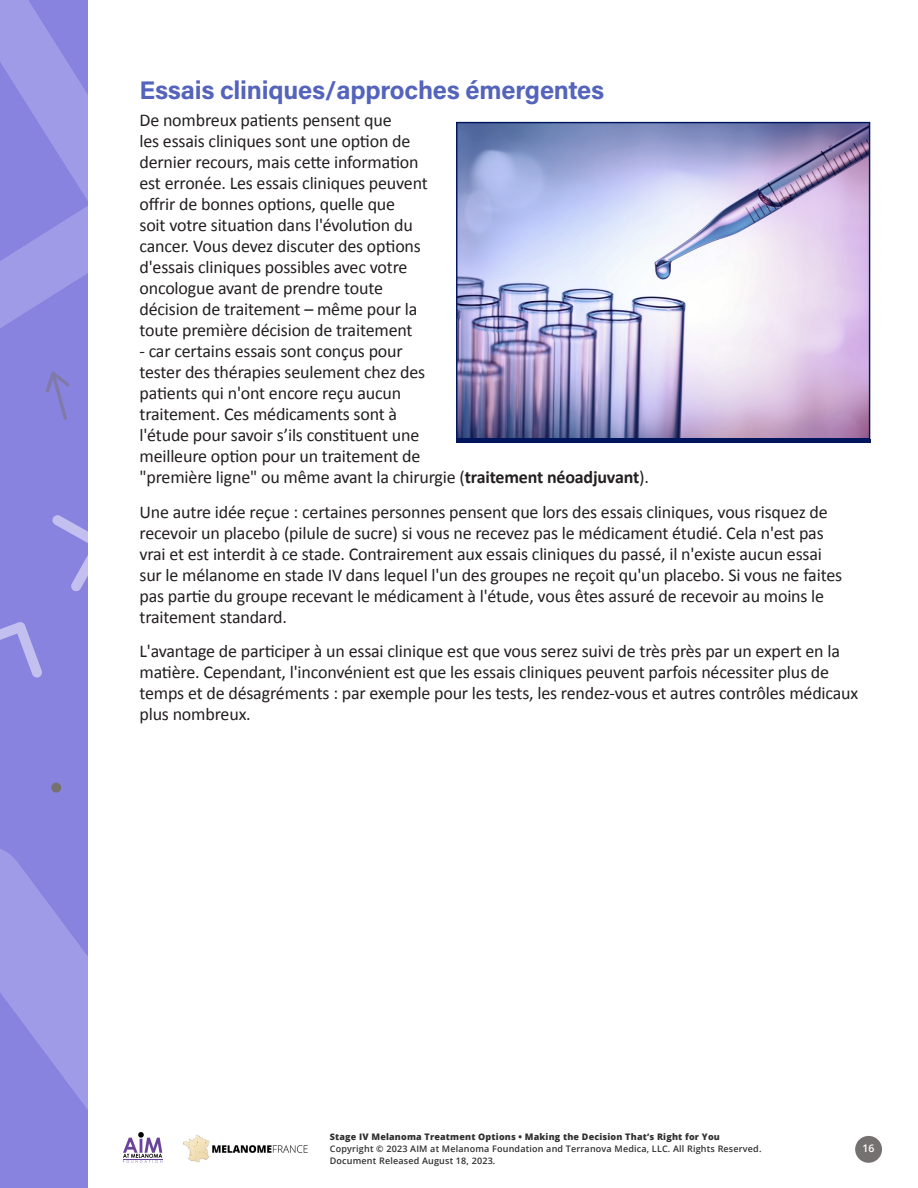
<style>
.page{position:relative;width:918px;height:1188px;background:#fff}
.page>*{position:absolute;margin:0;border:0;box-sizing:border-box;transform-origin:0 0}
._3rd_level_header{font:25.5px "Acumin Variable Concept";letter-spacing:-.01em;color:#5463bb}
.General_Paragraph{font:18px/21px "Calibri";letter-spacing:-.01em;color:#231f20}
.t1{font:600 10.5px "Open Sans";color:#fff}
.t2{font:600 9px/12px "Open Sans";letter-spacing:.02em;color:#313030}
.t3{font:800 9px "Open Sans";letter-spacing:.02em;color:#313030}
.s1{font-weight:700}
</style>
<div class="page">
<div style="left:0;top:0;width:88px;height:1188px;background:#8983e0"></div>
<svg style="left:0;top:622px;width:42px;height:56px"></svg>
<svg style="left:52px;top:515px;width:36px;height:76px"></svg>
<svg style="left:46px;top:391px;width:21px;height:29px"></svg>
<svg style="left:51px;top:782px;width:11px;height:11px"></svg>
<svg style="left:0;top:849px;width:163px;height:314px"></svg>
<svg style="left:0;top:0;width:88px;height:391px"></svg>
<div style="left:855px;top:1136px;width:27px;height:27px;background:#767171;border-radius:13px"></div>
<img style="left:183px;top:1134px;width:125px;height:29px">
<svg style="left:123px;top:1132px;width:39px;height:31px"></svg>
<img style="left:458px;top:124px;width:410px;height:313px">
<div style="left:456px;top:122px;width:414px;height:317px;border:1px solid #00165c"></div>
<hr style="left:456px;top:439px;width:414px;height:4px;background:#00165c">
<p class="_3rd_level_header" style="left:140px;top:72px;width:466px">Essais cliniques/approches émergentes</p>
<p class="General_Paragraph" style="left:140px;top:109px;width:290px">De nombreux patients pensent que<br>les essais cliniques sont une option de dernier recours, mais cette information est erronée. Les essais cliniques peuvent offrir de bonnes options, quelle que<br>soit votre situation dans l'évolution du cancer. Vous devez discuter des options d'essais cliniques possibles avec votre oncologue avant de prendre toute décision de traitement – même pour la toute première décision de traitement</p>
<p class="General_Paragraph" style="left:140px;top:340px;width:511px">- car certains essais sont conçus pour<br>tester des thérapies seulement chez des<br>patients qui n'ont encore reçu aucun<br>traitement. Ces médicaments sont à<br>l'étude pour savoir s’ils constituent une<br>meilleure option pour un traitement de<br>"première ligne" ou même avant la chirurgie (<span class="s1">traitement néoadjuvant</span>).</p>
<p class="General_Paragraph" style="left:140px;top:501px;width:704px">Une autre idée reçue : certaines personnes pensent que lors des essais cliniques, vous risquez de recevoir un placebo (pilule de sucre) si vous ne recevez pas le médicament étudié. Cela n'est pas vrai et est interdit à ce stade. Contrairement aux essais cliniques du passé, il n'existe aucun essai sur le mélanome en stade IV dans lequel l'un des groupes ne reçoit qu'un placebo. Si vous ne faites pas partie du groupe recevant le médicament à l'étude, vous êtes assuré de recevoir au moins le traitement standard.</p>
<p class="General_Paragraph" style="left:140px;top:640px;width:720px">L'avantage de participer à un essai clinique est que vous serez suivi de très près par un expert en la matière. Cependant, l'inconvénient est que les essais cliniques peuvent parfois nécessiter plus de temps et de désagréments : par exemple pour les tests, les rendez-vous et autres contrôles médicaux plus nombreux.</p>
<p class="t3" style="left:330px;top:1130px;width:392px">Stage IV Melanoma Treatment Options • Making the Decision That’s Right for You</p>
<p class="t2" style="left:330px;top:1143px;width:433px">Copyright © 2023 AIM at Melanoma Foundation and Terranova Medica, LLC. All Rights Reserved.<br>Document Released August 18, 2023.</p>
<p class="t1" style="left:863px;top:1141px;width:13px">16</p>
</div>
